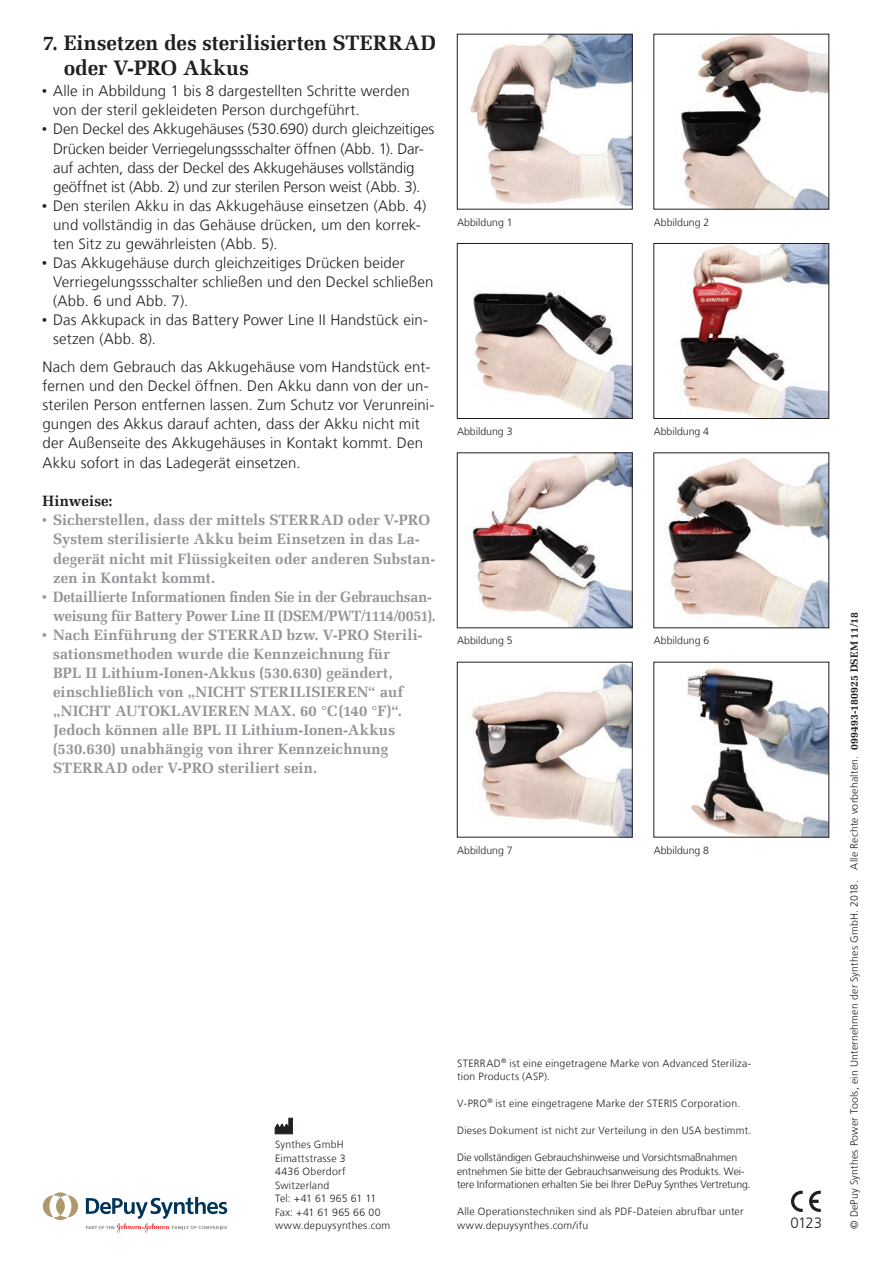
<style>
.page{position:relative;width:893px;height:1263px;background:#fff}
.page>*{position:absolute;margin:0;border:0;box-sizing:border-box;transform-origin:0 0}
._04_Step_number{font:700 21px/25.5px "Melior Com";letter-spacing:.005em;color:#231f20}
._07_EN_Body_Copy{font:300 15px/19px "Frutiger LT Com";letter-spacing:.005em;color:#231f20}
.t1{font:700 15px/19px "Melior Com";letter-spacing:.005em;color:#939598}
.t2{font:700 15px/19px "Melior Com";letter-spacing:-.015em;color:#939598;text-align:right;scale:.96 1}
._11_EN_Call_out{font:700 15px "Melior Com";letter-spacing:.015em;color:#231f20}
._18_Footnote_Caption{font:300 10.5px/13.5px "Frutiger LT Com";letter-spacing:.015em;color:#231f20}
._18_Footnote_Caption-2{font:300 10.5px/13.5px "Frutiger LT Com";letter-spacing:-.01em;color:#231f20}
._20_Copyright{font:300 10.5px "Frutiger LT Com";letter-spacing:.02em;color:#231f20}
._13_Footnote_legend{font:300 10.5px "Frutiger LT Com";color:#231f20}
._18_Footnote_Caption-3{font:300 10.5px "Frutiger LT Com";letter-spacing:-.03em;color:#231f20}
.s1{font-family:"Universal Newswith Comm Pi";font-weight:400}
.s2{font-family:"Melior Com";font-weight:700}
</style>
<div class="page">
<img style="left:470px;top:36px;width:160px;height:170px">
<div style="left:457px;top:34px;width:175px;height:175px;border:1px solid #231f20"></div>
<img style="left:681px;top:36px;width:146px;height:171px">
<img style="left:473px;top:291px;width:157px;height:126px">
<div style="left:457px;top:243px;width:175px;height:176px;border:1px solid #231f20"></div>
<img style="left:679px;top:245px;width:148px;height:172px">
<div style="left:654px;top:243px;width:175px;height:176px;border:1px solid #231f20"></div>
<img style="left:472px;top:455px;width:158px;height:171px">
<div style="left:457px;top:453px;width:175px;height:175px;border:1px solid #231f20"></div>
<img style="left:664px;top:458px;width:163px;height:168px">
<img style="left:471px;top:664px;width:159px;height:171px">
<img style="left:687px;top:667px;width:140px;height:168px">
<svg style="left:275px;top:1118px;width:18px;height:16px"></svg>
<svg style="left:791px;top:1191px;width:12px;height:21px"></svg>
<svg style="left:809px;top:1191px;width:12px;height:21px"></svg>
<svg style="left:43px;top:1192px;width:35px;height:29px"></svg>
<svg style="left:86px;top:1197px;width:141px;height:35px"></svg>
<p class="_04_Step_number" style="left:64px;top:30px;width:374px;text-indent:-21px">7. Einsetzen des sterilisierten STERRAD oder V-PRO Akkus</p>
<p class="_07_EN_Body_Copy" style="left:53px;top:82px;width:358px;text-indent:-11px"><span class="s1">•</span> Alle in Abbildung 1 bis 8 dargestellten Schritte werden von der steril gekleideten Person durchgeführt.</p>
<p class="_07_EN_Body_Copy" style="left:53px;top:120px;width:383px;text-indent:-11px"><span class="s1">•</span> Den Deckel des Akkugehäuses (530.690) durch gleichzeitiges Drücken beider Verriegelungssschalter öffnen (Abb. 1). Dar&shy;auf achten, dass der Deckel des Akkugehäuses vollständig geöffnet ist (Abb. 2) und zur sterilen Person weist (Abb. 3).</p>
<p class="_07_EN_Body_Copy" style="left:53px;top:196px;width:375px;text-indent:-11px"><span class="s1">•</span> Den sterilen Akku in das Akkugehäuse einsetzen (Abb. 4) und vollständig in das Gehäuse drücken, um den korrek&shy;ten Sitz zu gewährleisten (Abb. 5).</p>
<p class="_07_EN_Body_Copy" style="left:53px;top:253px;width:382px;text-indent:-11px"><span class="s1">•</span> Das Akkugehäuse durch gleichzeitiges Drücken beider<br>Verriegelungssschalter schließen und den Deckel schließen (Abb. 6 und Abb. 7).</p>
<p class="_07_EN_Body_Copy" style="left:53px;top:310px;width:376px;text-indent:-11px"><span class="s1">•</span> Das Akkupack in das Battery Power Line II Handstück ein&shy;setzen (Abb. 8).</p>
<p class="_07_EN_Body_Copy" style="left:43px;top:357px;width:394px">Nach dem Gebrauch das Akkugehäuse vom Handstück ent&shy;fernen und den Deckel öffnen. Den Akku dann von der un&shy;sterilen Person entfernen lassen. Zum Schutz vor Verunreini&shy;gungen des Akkus darauf achten, dass der Akku nicht mit der Außenseite des Akkugehäuses in Kontakt kommt. Den Akku sofort in das Ladegerät einsetzen.</p>
<p class="_11_EN_Call_out" style="left:43px;top:492px;width:72px">Hinweise:</p>
<p class="t1" style="left:53px;top:511px;width:384px;text-indent:-11px"><span class="s1">•</span> Sicherstellen, dass der mittels STERRAD oder V-PRO System sterilisierte Akku beim Einsetzen in das La&shy;degerät nicht mit Flüssigkeiten oder anderen Substan&shy;zen in Kontakt kommt.</p>
<p class="t2" style="left:43px;top:587px;width:411px"><span class="s1">•</span> Detaillierte Informationen finden Sie in der Gebrauchsan&shy;weisung für Battery Power Line II (DSEM/PWT/1114/0051).</p>
<p class="t1" style="left:53px;top:625px;width:371px;text-indent:-11px"><span class="s1">•</span> Nach Einführung der STERRAD bzw. V-PRO Sterili&shy;sationsmethoden wurde die Kennzeichnung für<br>BPL II Lithium-Ionen-Akkus (530.630) geändert, einschließlich von „NICHT STERILISIEREN“ auf „NICHT AUTOKLAVIEREN MAX. 60 °C(140 °F)“.<br>Jedoch können alle BPL II Lithium-Ionen-Akkus (530.630) unabhängig von ihrer Kennzeichnung STERRAD oder V-PRO steriliert sein.</p>
<p class="_13_Footnote_legend" style="left:457px;top:216px;width:57px">Abbildung 1</p>
<p class="_13_Footnote_legend" style="left:654px;top:216px;width:57px">Abbildung 2</p>
<p class="_13_Footnote_legend" style="left:457px;top:425px;width:57px">Abbildung 3</p>
<p class="_13_Footnote_legend" style="left:654px;top:425px;width:57px">Abbildung 4</p>
<p class="_13_Footnote_legend" style="left:457px;top:635px;width:57px">Abbildung 5</p>
<p class="_13_Footnote_legend" style="left:654px;top:635px;width:57px">Abbildung 6</p>
<p class="_13_Footnote_legend" style="left:457px;top:844px;width:57px">Abbildung 7</p>
<p class="_13_Footnote_legend" style="left:654px;top:844px;width:57px">Abbildung 8</p>
<p class="_18_Footnote_Caption" style="left:275px;top:1138px;width:70px">Synthes GmbH</p>
<p class="_18_Footnote_Caption" style="left:275px;top:1151px;width:72px">Eimattstrasse 3</p>
<p class="_18_Footnote_Caption" style="left:275px;top:1165px;width:72px">4436 Oberdorf</p>
<p class="_18_Footnote_Caption" style="left:275px;top:1178px;width:56px">Switzerland</p>
<p class="_18_Footnote_Caption-3" style="left:275px;top:1192px;width:103px">Tel: +41 61 965 61 11</p>
<p class="_18_Footnote_Caption" style="left:275px;top:1205px;width:107px">Fax: +41 61 965 66 00</p>
<p class="_18_Footnote_Caption" style="left:275px;top:1219px;width:117px">www.depuysynthes.com</p>
<p class="_18_Footnote_Caption" style="left:457px;top:1057px;width:296px">STERRAD<sup>®</sup> ist eine eingetragene Marke von Advanced Steriliza&shy;tion Products (ASP).</p>
<p class="_18_Footnote_Caption" style="left:457px;top:1097px;width:285px">V-PRO<sup>®</sup> ist eine eingetragene Marke der STERIS Corporation.</p>
<p class="_18_Footnote_Caption" style="left:457px;top:1124px;width:296px">Dieses Dokument ist nicht zur Verteilung in den USA bestimmt.</p>
<p class="_18_Footnote_Caption-2" style="left:457px;top:1151px;width:295px">Die vollständigen Gebrauchshinweise und Vorsichtsmaßnahmen entnehmen Sie bitte der Gebrauchsanweisung des Produkts. Wei&shy;tere Informationen erhalten Sie bei Ihrer DePuy Synthes Vertretung.</p>
<p class="_18_Footnote_Caption" style="left:457px;top:1205px;width:288px">Alle Operationstechniken sind als PDF-Dateien abrufbar unter www.depuysynthes.com/ifu</p>
<p class="_07_EN_Body_Copy" style="left:790px;top:1213px;width:33px">0123</p>
<p class="_20_Copyright" style="left:848px;top:1229px;width:618px;rotate:-90deg">© DePuy Synthes Power Tools, ein Unternehmen der Synthes GmbH. 2018. Alle Rechte vorbehalten. <span class="s2">099493-180925 DSEM 11/18</span></p>
</div>
